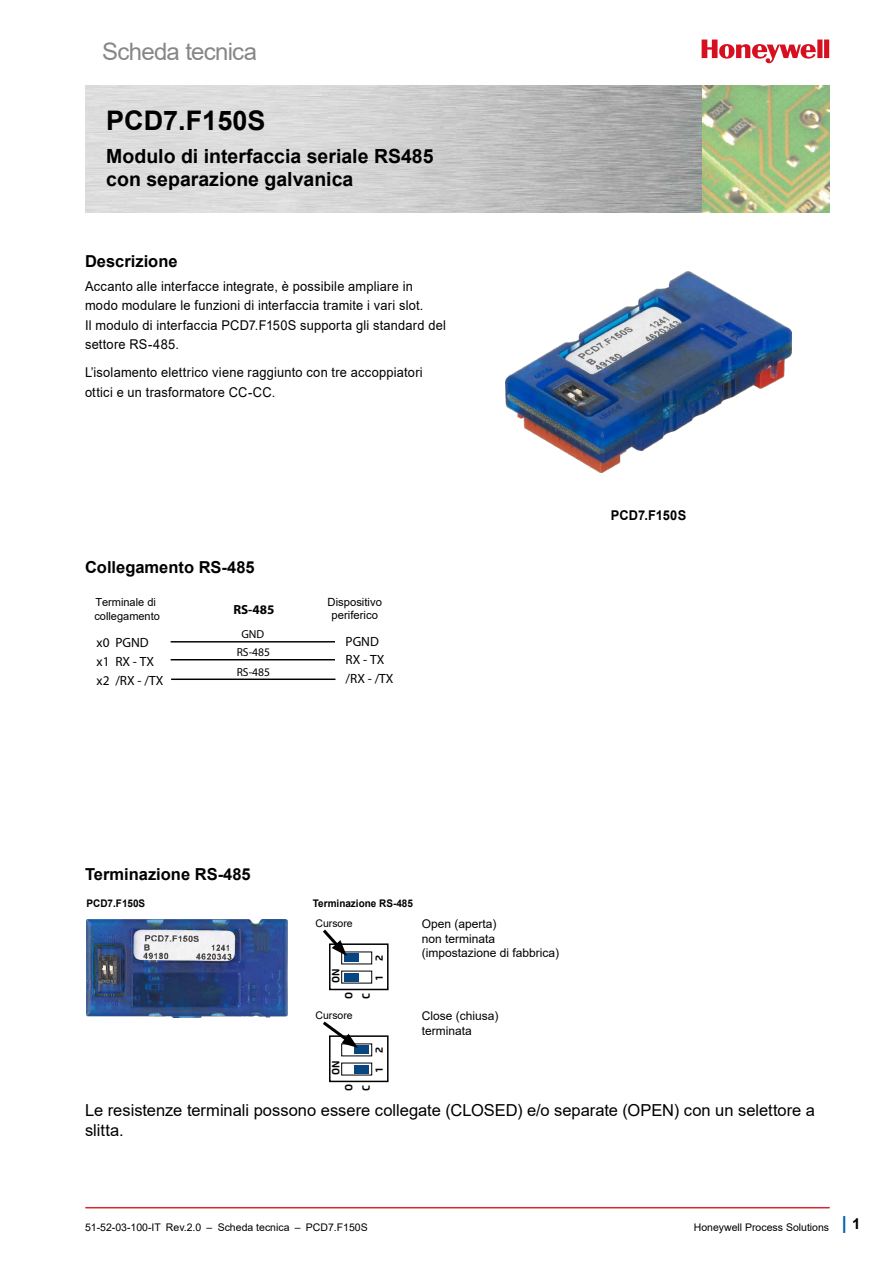
<style>
.page{position:relative;width:893px;height:1263px;background:#fff}
.page>*{position:absolute;margin:0;border:0;box-sizing:border-box;transform-origin:0 0}
.Titel_Produktname_18{font:700 27px "Arial";color:#000}
.t1{font:24px "Arial";letter-spacing:-.03em;color:#878787}
.Titel_Produktkurbesc{font:700 19.5px/23.4px "Arial";color:#000}
.t2{font:700 18px "Arial";color:#005da9}
.Fliesstext__1mm{font:16.5px/19.8px "Arial";color:#000}
.Subtitel__11_13__-_1{font:700 16.5px "Arial";color:#000}
.Grundtext___9_13{font:13.5px/19.5px "Arial";letter-spacing:.015em;color:#000;scale:.95 1}
.t3{font:700 13.5px "Arial";letter-spacing:.015em;color:#000;scale:.95 1}
.t4{font:13.35px/18.6px "Myriad Pro";color:#000}
.t5{font:700 13.2px "Myriad Pro";color:#000}
.Tabellenfliesstext{font:12px/14.4px "Arial";color:#000}
.t6{font:11.55px "Myriad Pro";color:#000}
.t7{font:11.25px/13.5px "Arial";color:#000;text-align:center}
.t8{font:11.1px/13.4px "Arial";color:#000}
.Legenden__7_auto{font:10.5px "Arial";color:#000}
.Tables__Subtitel_bol{font:700 10.5px "Arial";color:#000;scale:.95 1}
.t9{font:700 10.5px "Flexo";color:#000}
.s1{font-size:15px;color:#000}
</style>
<div class="page">
<img style="left:506px;top:272px;width:285px;height:200px">
<img style="left:85px;top:85px;width:744px;height:128px">
<svg style="left:702px;top:40px;width:127px;height:24px"></svg>
<hr style="left:86px;top:1207px;width:743px;height:1px;background:#d7282f">
<img style="left:87px;top:919px;width:201px;height:98px">
<div style="left:344px;top:973px;width:14px;height:8px;background:#074680"></div>
<div style="left:341px;top:971px;width:31px;height:12px;border:1px solid #000"></div>
<div style="left:344px;top:954px;width:14px;height:8px;background:#074680"></div>
<div style="left:329px;top:943px;width:60px;height:47px;border:2px solid #000"></div>
<svg style="left:323px;top:929px;width:24px;height:27px"></svg>
<div style="left:355px;top:1065px;width:14px;height:8px;background:#074680"></div>
<div style="left:341px;top:1063px;width:31px;height:12px;border:1px solid #000"></div>
<div style="left:355px;top:1046px;width:14px;height:8px;background:#074680"></div>
<div style="left:341px;top:1043px;width:31px;height:13px;border:1px solid #000"></div>
<div style="left:329px;top:1035px;width:60px;height:47px;border:2px solid #000"></div>
<svg style="left:323px;top:1021px;width:35px;height:27px"></svg>
<hr style="left:171px;top:641px;width:164px;height:1px;background:#000">
<hr style="left:171px;top:660px;width:164px;height:1px;background:#888">
<hr style="left:171px;top:659px;width:164px;height:1px;background:#000">
<hr style="left:171px;top:678px;width:164px;height:2px;background:#000">
<h2 class="t1" style="left:102px;top:35px;width:157px">Scheda tecnica</h2>
<p class="Titel_Produktname_18" style="left:106px;top:102px;width:161px">PCD7.F150S</p>
<p class="Titel_Produktkurbesc" style="left:106px;top:145px;width:329px">Modulo di interfaccia seriale RS485 con separazione galvanica</p>
<p class="Subtitel__11_13__-_1" style="left:85px;top:250px;width:94px">Descrizione</p>
<p class="Grundtext___9_13" style="left:85px;top:276px;width:381px">Accanto alle interfacce integrate, è possibile ampliare in modo modulare le funzioni di interfaccia tramite i vari slot.<br>Il modulo di interfaccia PCD7.F150S supporta gli standard del settore RS-485.</p>
<p class="Grundtext___9_13" style="left:85px;top:363px;width:357px">L’isolamento elettrico viene raggiunto con tre accoppiatori ottici e un trasformatore CC-CC.</p>
<p class="Subtitel__11_13__-_1" style="left:85px;top:556px;width:171px">Collegamento RS-485</p>
<p class="t8" style="left:94px;top:596px;width:67px">Terminale di collegamento</p>
<p class="t5" style="left:233px;top:601px;width:43px">RS-485</p>
<p class="t7" style="left:328px;top:595px;width:56px">Dispositivo periferico</p>
<p class="t6" style="left:241px;top:627px;width:24px">GND</p>
<p class="t6" style="left:237px;top:665px;width:35px">RS-485</p>
<p class="t4" style="left:97px;top:633px;width:68px">x0 PGND x1 RX - TX x2 /RX - /TX</p>
<p class="t4" style="left:346px;top:632px;width:49px">PGND<br>RX - TX /RX - /TX</p>
<p class="t6" style="left:237px;top:645px;width:35px">RS-485</p>
<p class="t3" style="left:611px;top:506px;width:81px">PCD7.F150S</p>
<p class="Subtitel__11_13__-_1" style="left:85px;top:862px;width:167px">Terminazione RS-485</p>
<p class="Tables__Subtitel_bol" style="left:87px;top:896px;width:63px">PCD7.F150S</p>
<p class="Tables__Subtitel_bol" style="left:313px;top:896px;width:107px">Terminazione RS-485</p>
<p class="Legenden__7_auto" style="left:315px;top:916px;width:39px">Cursore</p>
<p class="t9" style="left:373px;top:961px;width:7px;rotate:-90deg">2</p>
<p class="t9" style="left:373px;top:980px;width:6px;rotate:-90deg">1</p>
<p class="t9" style="left:342px;top:999px;width:9px;rotate:-90deg">O</p>
<p class="t9" style="left:360px;top:999px;width:7px;rotate:-90deg">C</p>
<p class="t9" style="left:329px;top:983px;width:16px;rotate:-90deg">ON</p>
<p class="Legenden__7_auto" style="left:315px;top:1008px;width:39px">Cursore</p>
<p class="t9" style="left:329px;top:1075px;width:16px;rotate:-90deg">ON</p>
<p class="t9" style="left:373px;top:1053px;width:7px;rotate:-90deg">2</p>
<p class="t9" style="left:373px;top:1072px;width:6px;rotate:-90deg">1</p>
<p class="t9" style="left:342px;top:1091px;width:9px;rotate:-90deg">O</p>
<p class="t9" style="left:360px;top:1091px;width:7px;rotate:-90deg">C</p>
<p class="Tabellenfliesstext" style="left:422px;top:917px;width:139px">Open (aperta)<br>non terminata (impostazione di fabbrica)</p>
<p class="Tabellenfliesstext" style="left:422px;top:1008px;width:78px">Close (chiusa) terminata</p>
<p class="Fliesstext__1mm" style="left:85px;top:1100px;width:732px">Le resistenze terminali possono essere collegate (CLOSED) e/o separate (OPEN) con un selettore a slitta.</p>
<p class="Legenden__7_auto" style="left:85px;top:1220px;width:284px">51-52-03-100-IT Rev.2.0 – Scheda tecnica – PCD7.F150S</p>
<p class="Legenden__7_auto" style="left:694px;top:1220px;width:137px">Honeywell Process Solutions</p>
<h3 class="t2" style="left:842px;top:1210px;width:20px">| <span class="s1">1</span></h3>
</div>
